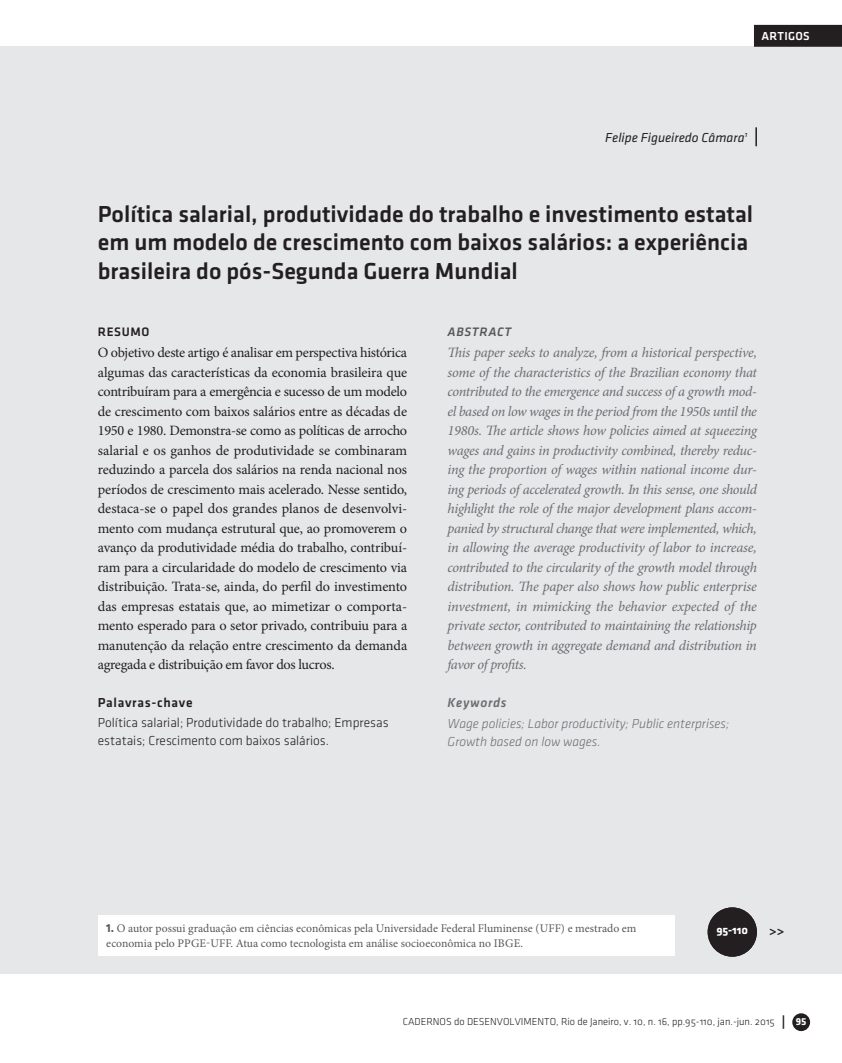
<style>
.page{position:relative;width:842px;height:1063px;background:#fff}
.page>*{position:absolute;margin:0;border:0;box-sizing:border-box;transform-origin:0 0}
.CD_Abre_Artigo_Titul{font:500 24px/28.5px "Klavika";color:#231f20}
.CD__Resumo_ING{font:italic 14.25px/19.5px "Minion Pro";letter-spacing:-.025em;color:#6c6d70;text-align:justify}
.CD__Resumo_PT{font:14.25px/19.5px "Minion Pro";letter-spacing:-.02em;color:#231f20;text-align:justify}
.CD__keywords_PT{font:13.5px/18px "Klavika Light OSF";color:#231f20}
.CD__keywords_ING{font:italic 300 13.5px/18px "Klavika";color:#6c6d70}
.CD_Artigo_Autor{font:13.5px "Klavika Regular Italic OSF";color:#231f20}
.CD__keywords_Titulo{font:500 13.5px "Klavika";letter-spacing:.05em;color:#231f20}
.CD__keywords_Titulo-2{font:italic 500 13.5px "Klavika";letter-spacing:.05em;color:#6c6d70}
.t1{font:700 13.5px "Klavika";color:#231f20}
.CD__Resumo_titulo_IN{font:italic 500 12.75px "Klavika";letter-spacing:.05em;color:#57585a}
.CD__Resumo_titulo_PT{font:500 12.75px "Klavika";letter-spacing:.05em;color:#231f20}
.t2{font:12.75px "Klavika Bold Bold OSF";color:#231f20}
.t3{font:12px "Klavika Bold Bold OSF";letter-spacing:-.005em;color:#fff}
.t4{font:500 12px "Klavika";letter-spacing:.025em;color:#fff}
.CD_Artigo_Box{font:11.7px/15px "Minion Pro";color:#57585a}
.t5{font:10.5px "Klavika Light OSF";color:#231f20}
.t6{font:700 10.5px "Klavika";color:#fff}
.s1{font-family:"Klavika";font-weight:700;font-size:12px}
</style>
<div class="page">
<div style="left:0;top:47px;width:842px;height:927px;background:#e6e7e9"></div>
<div style="left:754px;top:25px;width:88px;height:22px;background:#231f20"></div>
<div style="left:792px;top:1013px;width:18px;height:18px;background:#231f20;border-radius:50%"></div>
<svg style="left:755px;top:127px;width:2px;height:19px"></svg>
<div style="left:98px;top:915px;width:576px;height:41px;background:#fff"></div>
<div style="left:708px;top:907px;width:49px;height:50px;background:#231f20;border-radius:50%"></div>
<p class="t4" style="left:761px;top:30px;width:50px">ARTIGOS</p>
<p class="CD_Artigo_Autor" style="left:605px;top:130px;width:144px">Felipe Figueiredo Câmara<sup>1</sup></p>
<p class="CD_Abre_Artigo_Titul" style="left:98px;top:200px;width:657px">Política salarial, produtividade do trabalho e investimento estatal em um modelo de crescimento com baixos salários: a experiência brasileira do pós-Segunda Guerra Mundial</p>
<p class="CD__Resumo_titulo_PT" style="left:98px;top:325px;width:53px">RESUMO</p>
<p class="CD__Resumo_PT" style="left:98px;top:343px;width:311px">O objetivo deste artigo é analisar em perspectiva histórica algumas das características da economia brasileira que contribuíram para a emergência e sucesso de um modelo de crescimento com baixos salários entre as décadas de 1950 e 1980. Demonstra-se como as políticas de arrocho salarial e os ganhos de produtividade se combinaram reduzindo a parcela dos salários na renda nacional nos períodos de crescimento mais acelerado. Nesse sentido, destaca-se o papel dos grandes planos de desenvolvi&shy;mento com mudança estrutural que, ao promoverem o avanço da produtividade média do trabalho, contribuí&shy;ram para a circularidade do modelo de crescimento via distribuição. Trata-se, ainda, do perfil do investimento das empresas estatais que, ao mimetizar o comporta&shy;mento esperado para o setor privado, contribuiu para a manutenção da relação entre crescimento da demanda agregada e distribuição em favor dos lucros.</p>
<p class="CD__keywords_Titulo" style="left:98px;top:695px;width:96px">Palavras-chave</p>
<p class="CD__keywords_PT" style="left:98px;top:714px;width:292px">Política salarial; Produtividade do trabalho; Empresas estatais; Crescimento com baixos salários.</p>
<p class="CD__Resumo_titulo_IN" style="left:448px;top:324px;width:65px">ABSTRACT</p>
<p class="CD__Resumo_ING" style="left:448px;top:343px;width:311px">This paper seeks to analyze, from a historical perspective, some of the characteristics of the Brazilian economy that contributed to the emergence and success of a growth mod&shy;el based on low wages in the period from the 1950s until the 1980s. The article shows how policies aimed at squeezing wages and gains in productivity combined, thereby reduc&shy;ing the proportion of wages within national income dur&shy;ing periods of accelerated growth. In this sense, one should highlight the role of the major development plans accom&shy;panied by structural change that were implemented, which, in allowing the average productivity of labor to increase, contributed to the circularity of the growth model through distribution. The paper also shows how public enterprise investment, in mimicking the behavior expected of the private sector, contributed to maintaining the relationship between growth in aggregate demand and distribution in favor of profits.</p>
<p class="CD__keywords_Titulo-2" style="left:448px;top:696px;width:60px">Keywords</p>
<p class="CD__keywords_ING" style="left:448px;top:714px;width:283px">Wage policies; Labor productivity; Public enterprises;<br>Growth based on low wages.</p>
<p class="CD_Artigo_Box" style="left:106px;top:921px;width:532px"><span class="s1">1.</span> O autor possui graduação em ciências econômicas pela Universidade Federal Fluminense (UFF) e mestrado em economia pelo PPGE-UFF. Atua como tecnologista em análise socioeconômica no IBGE.</p>
<p class="t3" style="left:716px;top:924px;width:33px">95-110</p>
<p class="t3" style="left:714px;top:924px;width:38px">191 201</p>
<p class="t2" style="left:769px;top:923px;width:17px">&gt;&gt;</p>
<p class="t5" style="left:403px;top:1016px;width:374px">CADERNOS do DESENVOLVIMENTO, Rio de Janeiro, v. 10, n. 16, pp.95-110, jan.-jun. 2015</p>
<p class="t1" style="left:782px;top:1014px;width:5px">|</p>
<p class="t6" style="left:796px;top:1016px;width:12px">95</p>
</div>
